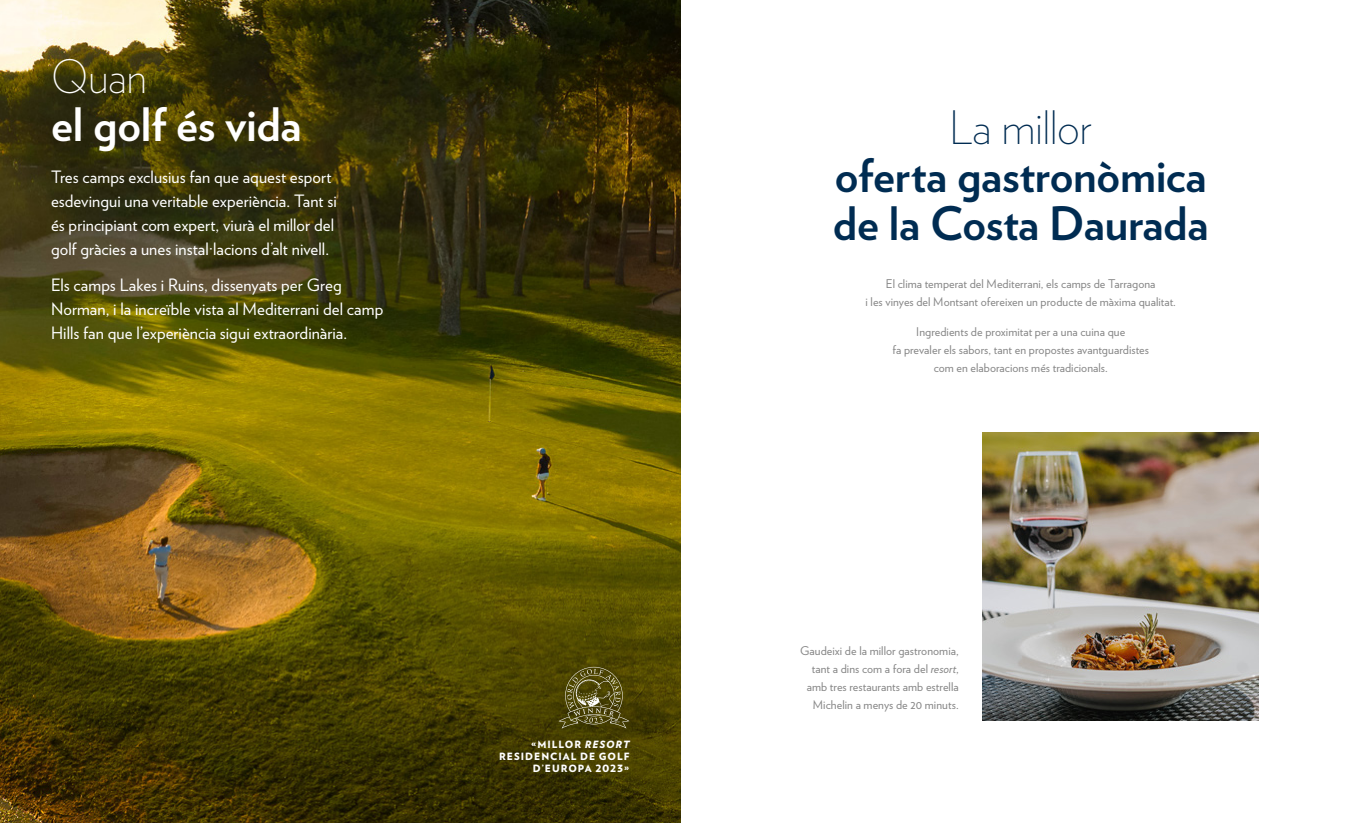
<style>
.page{position:relative;width:1361px;height:823px;background:#fff}
.page>*{position:absolute;margin:0;border:0;box-sizing:border-box;transform-origin:0 0}
.t1{font:700 46px/48px "Verlag";letter-spacing:-.005em;color:#002c52}
.t2{font:700 46px "Verlag";letter-spacing:-.005em;color:#fff}
.t3{font:200 46px "Verlag";letter-spacing:-.01em;color:#002c52}
.t4{font:200 46px "Verlag";color:#fff;scale:.96 1}
.t5{font:17px/24px "Verlag";color:#fff}
.t6{font:12px/18px "Verlag";letter-spacing:.005em;color:#878787;text-align:center}
.t7{font:900 10px/12px "Verlag";letter-spacing:.095em;color:#fff;text-align:right}
.s1{font-style:italic}
</style>
<div class="page">
<img style="left:982px;top:432px;width:277px;height:288px">
<img style="left:0;top:0;width:680px;height:822px">
<svg style="left:558px;top:666px;width:71px;height:62px"></svg>
<h1 class="t4" style="left:51px;top:43px;width:102px">Quan</h1>
<h1 class="t2" style="left:51px;top:88px;width:252px">el golf és vida</h1>
<h2 class="t5" style="left:51px;top:164px;width:287px">Tres camps exclusius fan que aquest esport esdevingui una veritable experiència. Tant si és principiant com expert, viurà el millor del golf gràcies a unes instal·lacions d’alt nivell.</h2>
<h2 class="t5" style="left:51px;top:272px;width:334px">Els camps Lakes i Ruins, dissenyats per Greg<br>Norman, i la increïble vista al Mediterrani del camp<br>Hills fan que l’experiència sigui extraordinària.</h2>
<p class="t7" style="left:499px;top:737px;width:132px">«MILLOR <span class="s1">RESORT<br></span>RESIDENCIAL DE GOLF<br>D’EUROPA 2023»</p>
<h1 class="t3" style="left:949px;top:94px;width:144px">La millor</h1>
<h1 class="t1" style="left:833px;top:149px;width:377px">oferta gastronòmica de la Costa Daurada</h1>
<p class="t6" style="left:865px;top:274px;width:312px">El clima temperat del Mediterrani, els camps de Tarragona<br>i les vinyes del Montsant ofereixen un producte de màxima qualitat.</p>
<p class="t6" style="left:892px;top:322px;width:258px">Ingredients de proximitat per a una cuina que<br>fa prevaler els sabors, tant en propostes avantguardistes com en elaboracions més tradicionals.</p>
<p class="t6" style="left:800px;top:640px;width:160px;text-align:right">Gaudeixi de la millor gastronomia, tant a dins com a fora del <span class="s1">resort</span>, amb tres restaurants amb estrella<br>Michelin a menys de 20 minuts.</p>
</div>
